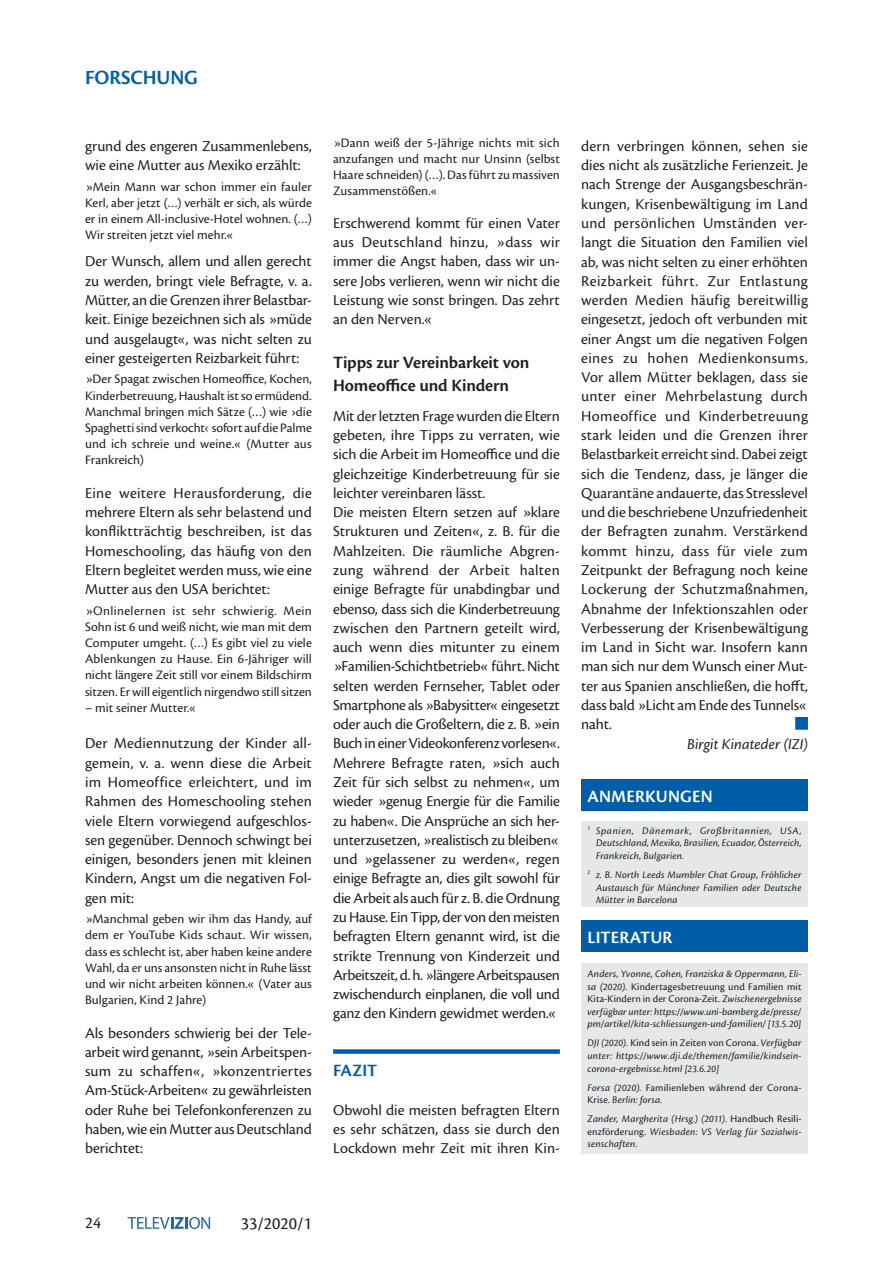
<style>
.page{position:relative;width:893px;height:1263px;background:#fff}
.page>*{position:absolute;margin:0;border:0;box-sizing:border-box;transform-origin:0 0}
.t1{font:600 21px "Cronos Pro";letter-spacing:-.005em;color:#005ea8}
.t2{font:600 18px/22.5px "Cronos Pro";letter-spacing:-.01em;color:#231f20}
.t3{font:600 18px "Cronos Pro";letter-spacing:.01em;color:#fff}
.t4{font:18px "Cronos Pro";color:#231f20}
.t5{font:600 18px "Cronos Pro";color:#005ea8}
.t6{font:17.25px "Cronos Pro";color:#231f20}
.t7{font:15.75px/19.4px "Cronos Pro";letter-spacing:-.005em;color:#231f20;text-align:justify}
.t8{font:italic 15.75px "Cronos Pro";letter-spacing:.005em;color:#231f20}
.t9{font:13.5px/16.2px "Cronos Pro";color:#231f20;text-align:justify}
.t10{font:italic 10.5px/12.6px "Cronos Pro";letter-spacing:.015em;color:#231f20;text-align:justify}
.t11{font:10.5px/12.6px "Cronos Pro";letter-spacing:.02em;color:#231f20}
.s1{font-style:normal}
.s2{font-style:italic}
</style>
<div class="page">
<svg style="left:128px;top:1217px;width:82px;height:12px"></svg>
<div style="left:333px;top:1049px;width:227px;height:5px;background:#005ea8"></div>
<div style="left:581px;top:963px;width:227px;height:190px;background:#e6e7e9"></div>
<div style="left:581px;top:920px;width:227px;height:32px;background:#005ea8"></div>
<div style="left:581px;top:821px;width:227px;height:86px;background:#e6e7e9"></div>
<div style="left:581px;top:779px;width:227px;height:32px;background:#005ea8"></div>
<div style="left:795px;top:717px;width:13px;height:13px;background:#005ea8;border:2px solid #005ea8"></div>
<h1 class="t1" style="left:85px;top:65px;width:114px">FORSCHUNG</h1>
<p class="t7" style="left:85px;top:136px;width:228px">grund des engeren Zusammenlebens, wie eine Mutter aus Mexiko erzählt:</p>
<p class="t9" style="left:85px;top:178px;width:228px">»Mein Mann war schon immer ein fauler Kerl, aber jetzt (…) verhält er sich, als würde er in einem All-inclusive-Hotel wohnen. (…)<br>Wir streiten jetzt viel mehr.«</p>
<p class="t7" style="left:85px;top:252px;width:228px">Der Wunsch, allem und allen gerecht zu werden, bringt viele Befragte, v. a.<br>Mütter, an die Grenzen ihrer Belastbar&shy;keit. Einige bezeichnen sich als »müde und ausgelaugt«, was nicht selten zu einer gesteigerten Reizbarkeit führt:</p>
<p class="t9" style="left:85px;top:371px;width:228px">»Der Spagat zwischen Homeoffice, Kochen, Kinderbetreuung, Haushalt ist so ermüdend.<br>Manchmal bringen mich Sätze (…) wie ›die Spaghetti sind verkocht‹ sofort auf die Palme und ich schreie und weine.« (Mutter aus Frankreich)</p>
<p class="t7" style="left:85px;top:483px;width:228px">Eine weitere Herausforderung, die mehrere Eltern als sehr belastend und konfliktträchtig beschreiben, ist das Homeschooling, das häufig von den Eltern begleitet werden muss, wie eine Mutter aus den USA berichtet:</p>
<p class="t9" style="left:85px;top:602px;width:228px">»Onlinelernen ist sehr schwierig. Mein Sohn ist 6 und weiß nicht, wie man mit dem Computer umgeht. (…) Es gibt viel zu viele Ablenkungen zu Hause. Ein 6-Jähriger will nicht längere Zeit still vor einem Bildschirm sitzen. Er will eigentlich nirgendwo still sitzen</p>
<p class="t9" style="left:85px;top:700px;width:113px">– mit seiner Mutter.«</p>
<p class="t7" style="left:85px;top:734px;width:228px">Der Mediennutzung der Kinder all&shy;gemein, v. a. wenn diese die Arbeit im Homeoffice erleichtert, und im Rahmen des Homeschooling stehen viele Eltern vorwiegend aufgeschlos&shy;sen gegenüber. Dennoch schwingt bei einigen, besonders jenen mit kleinen Kindern, Angst um die negativen Fol&shy;gen mit:</p>
<p class="t9" style="left:85px;top:911px;width:228px">»Manchmal geben wir ihm das Handy, auf dem er YouTube Kids schaut. Wir wissen, dass es schlecht ist, aber haben keine andere Wahl, da er uns ansonsten nicht in Ruhe lässt und wir nicht arbeiten können.« (Vater aus Bulgarien, Kind 2 Jahre)</p>
<p class="t7" style="left:85px;top:1023px;width:228px">Als besonders schwierig bei der Tele&shy;arbeit wird genannt, »sein Arbeitspen&shy;sum zu schaffen«, »konzentriertes Am-Stück-Arbeiten« zu gewährleisten oder Ruhe bei Telefonkonferenzen zu haben, wie ein Mutter aus Deutschland berichtet:</p>
<p class="t9" style="left:333px;top:134px;width:228px">»Dann weiß der 5-Jährige nichts mit sich anzufangen und macht nur Unsinn (selbst Haare schneiden) (…). Das führt zu massiven Zusammenstößen.«</p>
<p class="t7" style="left:333px;top:213px;width:228px">Erschwerend kommt für einen Vater aus Deutschland hinzu, »dass wir immer die Angst haben, dass wir un&shy;sere Jobs verlieren, wenn wir nicht die Leistung wie sonst bringen. Das zehrt an den Nerven.«</p>
<p class="t2" style="left:333px;top:351px;width:198px">Tipps zur Vereinbarkeit von<br>Homeoffice und Kindern</p>
<p class="t7" style="left:333px;top:406px;width:228px;text-align:left">Mit der letzten Frage wurden die Eltern gebeten, ihre Tipps zu verraten, wie sich die Arbeit im Homeoffice und die gleichzeitige Kinderbetreuung für sie leichter vereinbaren lässt.<br>Die meisten Eltern setzen auf »klare Strukturen und Zeiten«, z. B. für die Mahlzeiten. Die räumliche Abgren&shy;zung während der Arbeit halten einige Befragte für unabdingbar und ebenso, dass sich die Kinderbetreuung zwischen den Partnern geteilt wird, auch wenn dies mitunter zu einem »Familien-Schichtbetrieb« führt. Nicht selten werden Fernseher, Tablet oder Smartphone als »Babysitter« eingesetzt oder auch die Großeltern, die z. B. »ein Buch in einer Videokonferenz vorlesen«.<br>Mehrere Befragte raten, »sich auch Zeit für sich selbst zu nehmen«, um wieder »genug Energie für die Familie zu haben«. Die Ansprüche an sich her&shy;unterzusetzen, »realistisch zu bleiben« und »gelassener zu werden«, regen einige Befragte an, dies gilt sowohl für die Arbeit als auch für z. B. die Ordnung zu Hause. Ein Tipp, der von den meisten befragten Eltern genannt wird, ist die strikte Trennung von Kinderzeit und Arbeitszeit, d. h. »längere Arbeitspausen zwischendurch einplanen, die voll und ganz den Kindern gewidmet werden.«</p>
<p class="t5" style="left:333px;top:1060px;width:45px">FAZIT</p>
<p class="t7" style="left:333px;top:1100px;width:228px">Obwohl die meisten befragten Eltern es sehr schätzen, dass sie durch den Lockdown mehr Zeit mit ihren Kin-</p>
<p class="t7" style="left:581px;top:136px;width:228px">dern verbringen können, sehen sie dies nicht als zusätzliche Ferienzeit. Je nach Strenge der Ausgangsbeschrän&shy;kungen, Krisenbewältigung im Land und persönlichen Umständen ver&shy;langt die Situation den Familien viel ab, was nicht selten zu einer erhöhten Reizbarkeit führt. Zur Entlastung werden Medien häufig bereitwillig eingesetzt, jedoch oft verbunden mit einer Angst um die negativen Folgen eines zu hohen Medienkonsums.<br>Vor allem Mütter beklagen, dass sie unter einer Mehrbelastung durch Homeoffice und Kinderbetreuung stark leiden und die Grenzen ihrer Belastbarkeit erreicht sind. Dabei zeigt sich die Tendenz, dass, je länger die Quarantäne andauerte, das Stresslevel und die beschriebene Unzufriedenheit der Befragten zunahm. Verstärkend kommt hinzu, dass für viele zum Zeitpunkt der Befragung noch keine Lockerung der Schutzmaßnahmen, Abnahme der Infektionszahlen oder Verbesserung der Krisenbewältigung im Land in Sicht war. Insofern kann man sich nur dem Wunsch einer Mut&shy;ter aus Spanien anschließen, die hofft, dass bald »Licht am Ende des Tunnels« naht.</p>
<p class="t8" style="left:687px;top:735px;width:122px">Birgit Kinateder (IZI)</p>
<p class="t3" style="left:588px;top:786px;width:127px">ANMERKUNGEN</p>
<p class="t10" style="left:596px;top:824px;width:207px;text-indent:-9px"><sup>1</sup> Spanien, Dänemark, Großbritannien, USA, Deutschland, Mexiko, Brasilien, Ecuador, Österreich, Frankreich, Bulgarien.</p>
<p class="t10" style="left:596px;top:868px;width:207px;text-indent:-9px"><sup>2</sup> z. B. North Leeds Mumbler Chat Group, Fröhlicher Austausch für Münchner Familien oder Deutsche Mütter in Barcelona</p>
<p class="t3" style="left:588px;top:927px;width:86px">LITERATUR</p>
<p class="t10" style="left:587px;top:967px;width:216px">Anders, Yvonne, Cohen, Franziska &amp; Oppermann, Eli&shy;sa (2020). <span class="s1">Kindertagesbetreuung und Familien mit Kita-Kindern in der Corona-Zeit.</span> Zwischenergebnisse verfügbar unter: https://www.uni-bamberg.de/presse/ pm/artikel/kita-schliessungen-und-familien/ [13.5.20]</p>
<p class="t10" style="left:587px;top:1037px;width:216px">DJI (2020). <span class="s1">Kind sein in Zeiten von Corona.</span> Verfügbar unter: https://www.dji.de/themen/familie/kindsein&shy;corona-ergebnisse.html [23.6.20]</p>
<p class="t11" style="left:587px;top:1081px;width:216px"><span class="s2">Forsa (2020).</span> Familienleben während der Corona-<br>Krise. <span class="s2">Berlin: forsa.</span></p>
<p class="t10" style="left:587px;top:1113px;width:216px">Zander, Margherita (Hrsg.) (2011). <span class="s1">Handbuch Resili&shy;enzförderung.</span> Wiesbaden: VS Verlag für Sozialwis&shy;senschaften.</p>
<p class="t6" style="left:85px;top:1213px;width:17px">24</p>
<p class="t4" style="left:241px;top:1213px;width:73px">33/2020/1</p>
</div>
